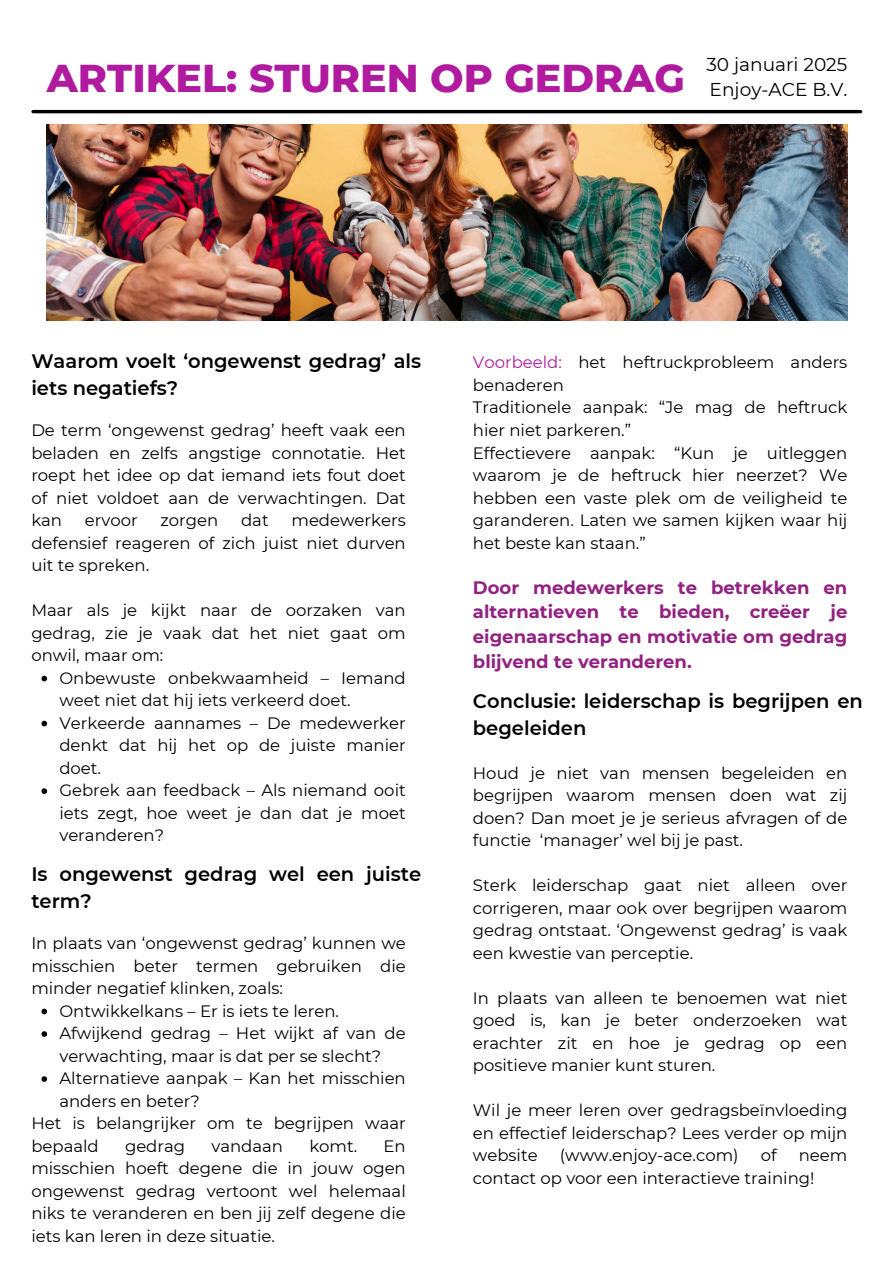
<style>
.page{position:relative;width:894px;height:1264px;background:#fff}
.page>*{position:absolute;margin:0;border:0;box-sizing:border-box;transform-origin:0 0}
.t1{font:800 39.6px "Montserrat";color:#b01a9f}
.t2{font:600 19.5px/27px "Montserrat";color:#000}
.t3{font:18.6px "Montserrat";color:#000}
.t4{font:700 18px/24.8px "Montserrat";color:#922182;text-align:justify}
.t5{font:16.5px/22.5px "Montserrat";color:#000;text-align:justify}
.s1{color:#b01a9f}
</style>
<div class="page">
<hr style="left:33px;top:110px;width:827px;height:3px;background:#000">
<img style="left:47px;top:125px;width:800px;height:195px">
<svg style="left:41px;top:675px;width:6px;height:6px"></svg>
<svg style="left:41px;top:720px;width:6px;height:6px"></svg>
<svg style="left:41px;top:788px;width:6px;height:6px"></svg>
<svg style="left:41px;top:1008px;width:6px;height:6px"></svg>
<svg style="left:41px;top:1031px;width:6px;height:5px"></svg>
<svg style="left:41px;top:1076px;width:6px;height:5px"></svg>
<h3 class="t1" style="left:47px;top:54px;width:639px">ARTIKEL: STUREN OP GEDRAG</h3>
<h3 class="t3" style="left:706px;top:53px;width:142px">30 januari 2025</h3>
<p class="t3" style="left:709px;top:78px;width:139px">Enjoy-ACE B.V.</p>
<h1 class="t2" style="left:31px;top:347px;width:391px">Waarom voelt ‘ongewenst gedrag’ als iets negatiefs?</h1>
<p class="t5" style="left:31px;top:419px;width:376px">De term ‘ongewenst gedrag’ heeft vaak een beladen en zelfs angstige connotatie. Het roept het idee op dat iemand iets fout doet of niet voldoet aan de verwachtingen. Dat kan</p>
<p class="t5" style="left:31px;top:509px;width:376px;text-indent:260px">medewerkers defensief reageren of zich juist niet durven uit te spreken.</p>
<h2 class="t5" style="left:31px;top:599px;width:376px">Maar als je kijkt naar de oorzaken van gedrag, zie je vaak dat het niet gaat om onwil, maar om:</h2>
<p class="t5" style="left:59px;top:666px;width:348px">Onbewuste onbekwaamheid – Iemand weet niet dat hij iets verkeerd doet.</p>
<p class="t5" style="left:59px;top:711px;width:348px">Verkeerde aannames – De medewerker denkt dat hij het op de juiste manier doet.</p>
<p class="t5" style="left:59px;top:779px;width:348px">Gebrek aan feedback – Als niemand ooit iets zegt, hoe weet je dan dat je moet veranderen?</p>
<p class="t5" style="left:85px;top:509px;width:54px">ervoor</p>
<p class="t5" style="left:160px;top:509px;width:59px">zorgen</p>
<p class="t5" style="left:241px;top:509px;width:29px">dat</p>
<p class="t2" style="left:31px;top:860px;width:391px">Is ongewenst gedrag wel een juiste term?</p>
<p class="t5" style="left:31px;top:931px;width:376px">In plaats van ‘ongewenst gedrag’ kunnen we misschien beter termen gebruiken die minder negatief klinken, zoals:</p>
<p class="t5" style="left:59px;top:999px;width:281px">Ontwikkelkans – Er is iets te leren.</p>
<p class="t5" style="left:59px;top:1021px;width:348px">Afwijkend gedrag – Het wijkt af van de verwachting, maar is dat per se slecht?</p>
<p class="t5" style="left:59px;top:1066px;width:348px">Alternatieve aanpak – Kan het misschien anders en beter?</p>
<p class="t5" style="left:31px;top:1111px;width:376px">Het is belangrijker om te begrijpen waar bepaald</p>
<p class="t5" style="left:125px;top:1134px;width:62px">gedrag</p>
<p class="t5" style="left:211px;top:1134px;width:73px">vandaan</p>
<p class="t5" style="left:309px;top:1134px;width:49px">komt.</p>
<p class="t5" style="left:31px;top:1134px;width:376px;text-indent:352px">En misschien hoeft degene die in jouw ogen ongewenst gedrag vertoont wel helemaal niks te veranderen en ben jij zelf degene die iets kan leren in deze situatie.</p>
<p class="t5" style="left:473px;top:351px;width:376px"><span class="s1">Voorbeeld:</span> het heftruckprobleem anders benaderen</p>
<h2 class="t5" style="left:473px;top:396px;width:376px">Traditionele aanpak: “Je mag de heftruck hier niet parkeren.”</h2>
<h2 class="t5" style="left:473px;top:441px;width:376px">Effectievere aanpak: “Kun je uitleggen waarom je de heftruck hier neerzet? We hebben een vaste plek om de veiligheid te garanderen. Laten we samen kijken waar hij het beste kan staan.”</h2>
<p class="t4" style="left:473px;top:574px;width:376px">Door medewerkers te betrekken en alternatieven te bieden, creëer je eigenaarschap en motivatie om gedrag blijvend te veranderen.</p>
<p class="t2" style="left:473px;top:687px;width:391px">Conclusie: leiderschap is begrijpen en begeleiden</p>
<p class="t5" style="left:473px;top:761px;width:376px">Houd je niet van mensen begeleiden en begrijpen waarom mensen doen wat zij doen? Dan moet je je serieus afvragen of de functie ‘manager’ wel bij je past.</p>
<p class="t5" style="left:473px;top:873px;width:376px">Sterk leiderschap gaat niet alleen over corrigeren, maar ook over begrijpen waarom gedrag ontstaat. ‘Ongewenst gedrag’ is vaak een kwestie van perceptie.</p>
<h2 class="t5" style="left:473px;top:986px;width:376px">In plaats van alleen te benoemen wat niet goed is, kan je beter onderzoeken wat erachter zit en hoe je gedrag op een positieve manier kunt sturen.</h2>
<p class="t5" style="left:473px;top:1098px;width:376px">Wil je meer leren over gedragsbeïnvloeding en effectief leiderschap? Lees verder op mijn website</p>
<p class="t5" style="left:559px;top:1143px;width:180px">(www.enjoy-ace.com)</p>
<p class="t5" style="left:760px;top:1143px;width:17px">of</p>
<p class="t5" style="left:473px;top:1143px;width:376px;text-indent:326px">neem contact op voor een interactieve training!</p>
</div>
